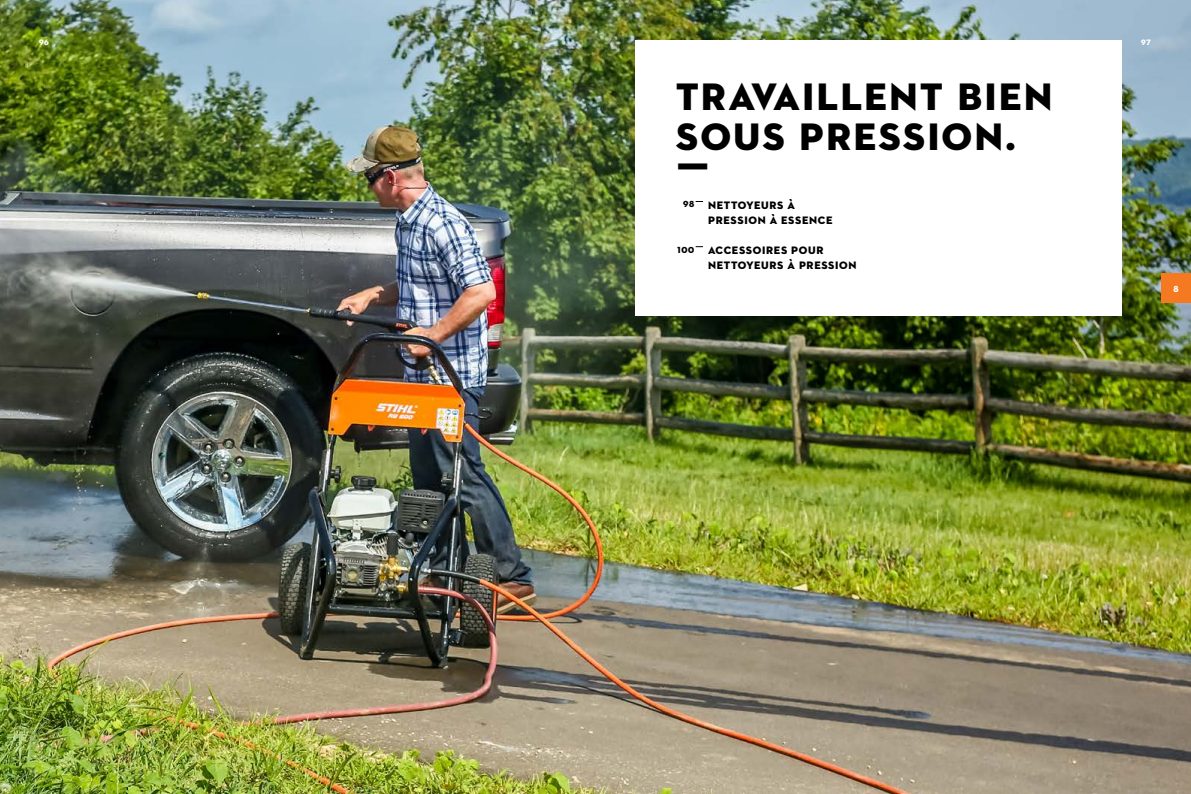
<style>
.page{position:relative;width:1191px;height:794px;background:#fff}
.page>*{position:absolute;margin:0;border:0;box-sizing:border-box;transform-origin:0 0}
.Head_Balken_links{font:39px/40px "STIHL Contraface Display Titling";color:#000}
.Inhaltsangabe{font:11px/15px "STIHL Contraface Display Titling";color:#000}
.Inhaltsangabe_Seitenzahlen{font:9px "STIHL Contraface Display Titling";color:#000}
.t1{font:9px "STIHL Contraface Display Titling";color:#fff}
.t2{font:8px "STIHL Contraface Display Titling";color:#fff}
</style>
<div class="page">
<img style="left:0;top:0;width:1191px;height:794px">
<div style="left:635px;top:40px;width:486px;height:275px;background:#fff"></div>
<div style="left:1161px;top:273px;width:30px;height:30px;background:#f47920"></div>
<p class="t2" style="left:39px;top:37px;width:12px">96</p>
<p class="t2" style="left:1140px;top:37px;width:12px">97</p>
<p class="Head_Balken_links" style="left:674px;top:77px;width:380px">TRAVAILLENT BIEN<br>SOUS PRESSION.</p>
<p class="Head_Balken_links" style="left:674px;top:157px;width:37px">Ƒ</p>
<p class="Inhaltsangabe_Seitenzahlen" style="left:683px;top:199px;width:13px">98</p>
<p class="Inhaltsangabe" style="left:708px;top:197px;width:126px">NETTOYEURS À<br>PRESSION À ESSENCE</p>
<p class="Inhaltsangabe_Seitenzahlen" style="left:677px;top:244px;width:19px">100</p>
<p class="Inhaltsangabe" style="left:708px;top:243px;width:150px">ACCESSOIRES POUR<br>NETTOYEURS À PRESSION</p>
<p class="t1" style="left:1173px;top:283px;width:7px">8</p>
</div>
